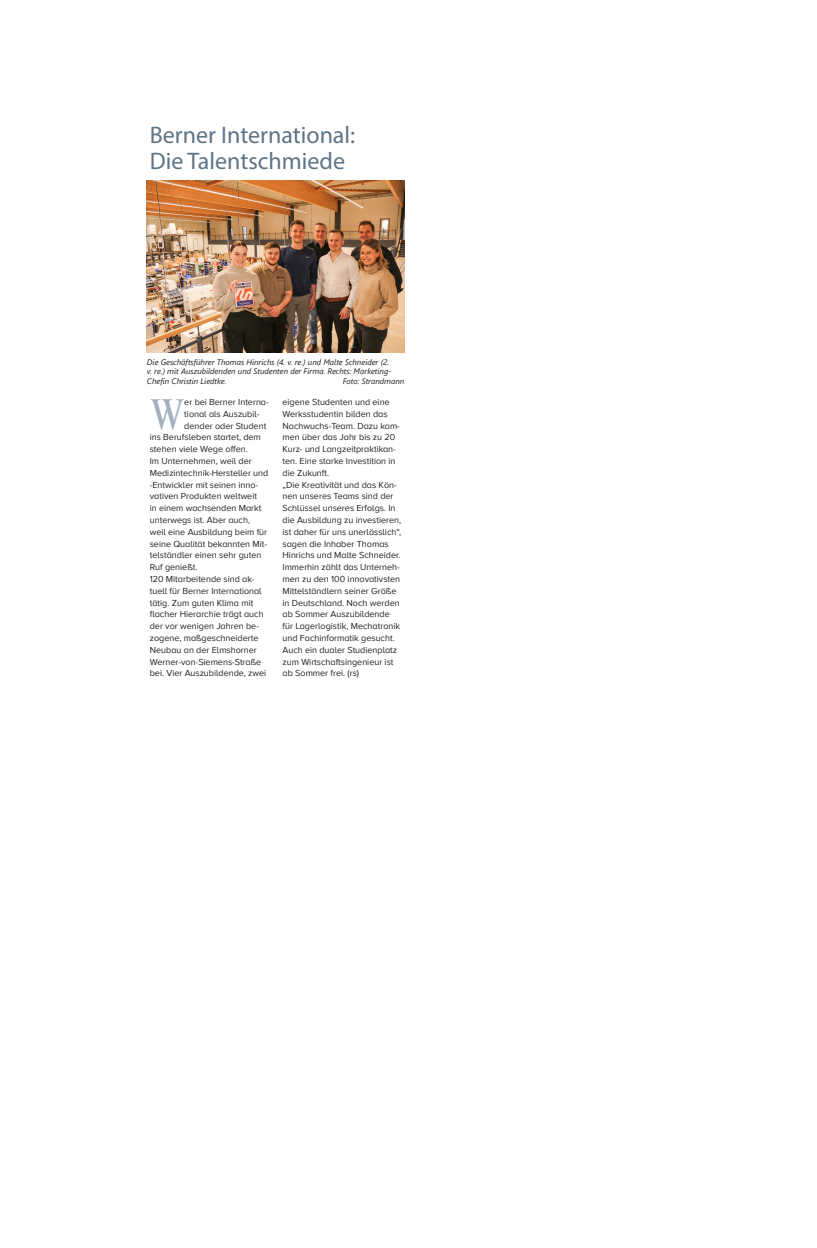
<style>
.page{position:relative;width:817px;height:1248px;background:#fff}
.page>*{position:absolute;margin:0;border:0;box-sizing:border-box;transform-origin:0 0}
.Grundschrift{font:condensed 43.6px "Times New Roman MT Std";color:#a3b1bf}
.HDL{font:24px/26px "Myriad Pro";color:#5f7485}
.Grundschrift-2{font:9px/11.8px "Proxima Nova A";color:#231f20}
.BUs{font:italic 8px/9.8px "Segoe UI";color:#231f20}
</style>
<div class="page">
<img style="left:147px;top:181px;width:257px;height:171px">
<p class="HDL" style="left:150px;top:121px;width:207px">Berner International:<br>Die Talentschmiede</p>
<p class="BUs" style="left:147px;top:356px;width:246px">Die Geschäftsführer Thomas Hinrichs (4. v. re.) und Malte Schneider (2. v. re.) mit Auszubildenden und Studenten der Firma. Rechts: Marketing-<br>Chefin Christin Liedtke.</p>
<p class="BUs" style="left:343px;top:376px;width:63px">Foto: Strandmann</p>
<p class="Grundschrift" style="left:150px;top:388px;width:36px">W</p>
<p class="Grundschrift-2" style="left:184px;top:395px;width:86px">er bei Berner Interna-</p>
<p class="Grundschrift-2" style="left:184px;top:407px;width:77px">tional als Auszubil-</p>
<p class="Grundschrift-2" style="left:184px;top:419px;width:83px">dender oder Student</p>
<p class="Grundschrift-2" style="left:150px;top:431px;width:113px">ins Berufsleben startet, dem</p>
<p class="Grundschrift-2" style="left:150px;top:443px;width:100px">stehen viele Wege offen.</p>
<p class="Grundschrift-2" style="left:150px;top:454px;width:104px">Im Unternehmen, weil der</p>
<p class="Grundschrift-2" style="left:150px;top:466px;width:120px">Medizintechnik-Hersteller und</p>
<p class="Grundschrift-2" style="left:150px;top:478px;width:110px">-Entwickler mit seinen inno-</p>
<p class="Grundschrift-2" style="left:150px;top:490px;width:109px">vativen Produkten weltweit</p>
<p class="Grundschrift-2" style="left:150px;top:502px;width:113px">in einem wachsenden Markt</p>
<p class="Grundschrift-2" style="left:150px;top:513px;width:102px">unterwegs ist. Aber auch,</p>
<p class="Grundschrift-2" style="left:150px;top:525px;width:119px">weil eine Ausbildung beim für</p>
<p class="Grundschrift-2" style="left:150px;top:537px;width:119px">seine Qualität bekannten Mit-</p>
<p class="Grundschrift-2" style="left:150px;top:549px;width:113px">telständler einen sehr guten</p>
<p class="Grundschrift-2" style="left:150px;top:561px;width:49px">Ruf genießt.</p>
<p class="Grundschrift-2" style="left:150px;top:572px;width:118px">120 Mitarbeitende sind ak&shy;tuell für Berner International tätig. Zum guten Klima mit flacher Hierarchie trägt auch der vor wenigen Jahren be&shy;zogene, maßgeschneiderte<br>Neubau an der Elmshorner<br>Werner-von-Siemens-Straße bei. Vier Auszubildende, zwei</p>
<p class="Grundschrift-2" style="left:283px;top:395px;width:119px">eigene Studenten und eine<br>Werksstudentin bilden das<br>Nachwuchs-Team. Dazu kom&shy;men über das Jahr bis zu 20<br>Kurz- und Langzeitpraktikan&shy;ten. Eine starke Investition in die Zukunft.</p>
<p class="Grundschrift-2" style="left:283px;top:478px;width:120px">„Die Kreativität und das Kön&shy;nen unseres Teams sind der<br>Schlüssel unseres Erfolgs. In die Ausbildung zu investieren, ist daher für uns unerlässlich“, sagen die Inhaber Thomas<br>Hinrichs und Malte Schneider.<br>Immerhin zählt das Unterneh&shy;men zu den 100 innovativsten<br>Mittelständlern seiner Größe in Deutschland. Noch werden ab Sommer Auszubildende für Lagerlogistik, Mechatronik und Fachinformatik gesucht.<br>Auch ein dualer Studienplatz zum Wirtschaftsingenieur ist ab Sommer frei. (rs)</p>
</div>
